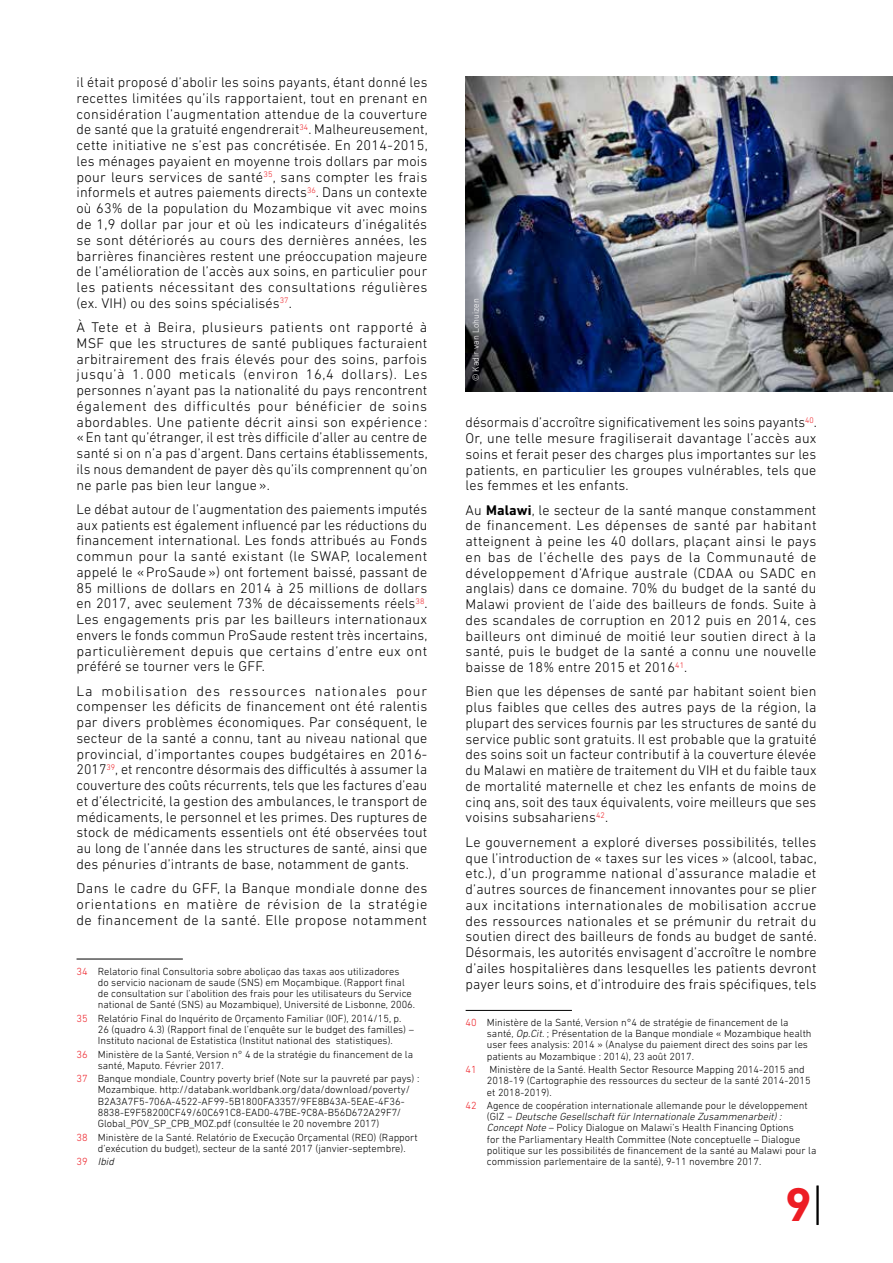
<style>
.page{position:relative;width:893px;height:1263px;background:#fff}
.page>*{position:absolute;margin:0;border:0;box-sizing:border-box;transform-origin:0 0}
.t1{font:700 48px "DIN Next LT Pro";color:#ed1d24}
.t2{font:300 14.25px/15.8px "DIN Next LT Pro";letter-spacing:.01em;color:#000;text-align:justify}
.t3{font:300 10.5px/11.2px "DIN Next LT Pro";color:#000}
.t4{font:italic 300 10.5px "DIN Next LT Pro";color:#000}
.t5{font:300 9px "DIN Next LT Pro";color:#fff}
.s1{color:#ed1d24}
.s2{font-style:normal;color:#ed1d24}
.s3{font-weight:700}
.s4{font-style:italic}
.s5{font-weight:300;color:#000}
</style>
<div class="page">
<hr style="left:466px;top:1010px;width:106px;height:1px;background:#000">
<hr style="left:77px;top:959px;width:106px;height:1px;background:#000">
<img style="left:466px;top:77px;width:427px;height:314px">
<p class="t2" style="left:77px;top:74px;width:353px">il était proposé d’abolir les soins payants, étant donné les recettes limitées qu’ils rapportaient, tout en prenant en considération l’augmentation attendue de la couverture de santé que la gratuité engendrerait<sup>34</sup>. Malheureusement, cette initiative ne s’est pas concrétisée. En 2014-2015, les ménages payaient en moyenne trois dollars par mois pour leurs services de santé<sup>35</sup>, sans compter les frais informels et autres paiements directs<sup>36</sup>. Dans un contexte où 63% de la population du Mozambique vit avec moins de 1,9 dollar par jour et où les indicateurs d’inégalités se sont détériorés au cours des dernières années, les barrières financières restent une préoccupation majeure de l’amélioration de l’accès aux soins, en particulier pour les patients nécessitant des consultations régulières (ex. VI H) ou des soins spécialisés<sup>37</sup>.</p>
<p class="t2" style="left:77px;top:319px;width:353px">À Tete et à Beira, plusieurs patients ont rapporté à MSF que les structures de santé publiques facturaient arbitrairement des frais élevés pour des soins, parfois jusqu’à 1. 000 meticals (environ 16,4 dollars). Les personnes n’ayant pas la nationalité du pays rencontrent également des difficultés pour bénéficier de soins abordables. Une patiente décrit ainsi son expérience : « En tant qu’étranger, il est très difficile d’aller au centre de santé si on n’a pas d’argent. Dans certains établissements, ils nous demandent de payer dès qu’ils comprennent qu’on ne parle pas bien leur langue ».</p>
<p class="t2" style="left:77px;top:501px;width:353px">Le débat autour de l’augmentation des paiements imputés aux patients est également influencé par les réductions du financement international. Les fonds attribués au Fonds commun pour la santé existant (le SWAP, localement appelé le «ProSaude ») ont fortement baissé, passant de 85 millions de dollars en 2014 à 25 millions de dollars en 2017, avec seulement 73% de décaissements réels<sup>38</sup>.<br>Les engagements pris par les bailleurs internationaux envers le fonds commun ProSaude restent très incertains, particulièrement depuis que certains d’entre eux ont préféré se tourner vers le GFF.</p>
<p class="t2" style="left:77px;top:683px;width:352px">La mobilisation des ressources nationales pour compenser les déficits de financement ont été ralentis par divers problèmes économiques. Par conséquent, le secteur de la santé a connu, tant au niveau national que provincial, d’importantes coupes budgétaires en 2016- 2017<sup>39</sup>, et rencontre désormais des difficultés à assumer la couverture des coûts récurrents, tels que les factures d’eau et d’électricité, la gestion des ambulances, le transport de médicaments, le personnel et les primes. Des ruptures de stock de médicaments essentiels ont été observées tout au long de l’année dans les structures de santé, ainsi que des pénuries d’intrants de base, notamment de gants.</p>
<p class="t2" style="left:77px;top:880px;width:352px">Dans le cadre du GFF, la Banque mondiale donne des orientations en matière de révision de la stratégie de financement de la santé. Elle propose notamment</p>
<p class="t3" style="left:98px;top:965px;width:319px;text-indent:-21px"><span class="s1">34</span> Relatorio final Consultoria sobre aboliçao das taxas aos utilizadores<br>do servicio nacionam de saude (SNS) em Moçambique. (Rapport final de consultation sur l’abolition des frais pour les utilisateurs du Service national de Santé (SNS) au Mozambique), Université de Lisbonne, 2006.</p>
<p class="t3" style="left:98px;top:1012px;width:318px;text-indent:-21px"><span class="s1">35</span> Relatório Final do I nquérito de Orçamento Familiar (IOF), 2014/15, p.<br>26 (quadro 4.3) (Rapport final de l’enquête sur le budget des familles) –<br>I nstituto nacional de Estatistica (I nstitut national des statistiques).</p>
<p class="t3" style="left:98px;top:1048px;width:317px;text-indent:-21px"><span class="s1">36</span> Ministère de la Santé, Version n° 4 de la stratégie du financement de la santé, Maputo. Février 2017.</p>
<p class="t3" style="left:98px;top:1073px;width:323px;text-indent:-21px"><span class="s1">37</span> Banque mondiale, Country poverty brief (Note sur la pauvreté par pays) :<br>Mozambique. http://databank.worldbank.org/data/download/poverty/ B2A3A7F5-706A-4522-AF99-5B1800FA3357/9FE8B43A-5EAE-4F36- 8838-E9F58200CF49/60C691C8-EAD0-47BE-9C8A-B56D672A29F7/ Global_POV_SP_CPB_MOZ.pdf (consultée le 20 novembre 2017)</p>
<p class="t3" style="left:98px;top:1131px;width:321px;text-indent:-21px"><span class="s1">38</span> Ministère de la Santé. Relatório de Execução Orçamental (REO) (Rapport d’exécution du budget), secteur de la santé 2017 (janvier-septembre).</p>
<p class="t4" style="left:77px;top:1155px;width:41px"><span class="s2">39</span> Ibid</p>
<p class="t5" style="left:470px;top:381px;width:84px;rotate:-90deg">© Kadir van Lohuizen</p>
<p class="t2" style="left:466px;top:415px;width:353px">désormais d’accroître significativement les soins payants<sup>40</sup>.<br>Or, une telle mesure fragiliserait davantage l’accès aux soins et ferait peser des charges plus importantes sur les patients, en particulier les groupes vulnérables, tels que les femmes et les enfants.</p>
<p class="t2" style="left:466px;top:502px;width:352px">Au <span class="s3">Malawi</span>, le secteur de la santé manque constamment de financement. Les dépenses de santé par habitant atteignent à peine les 40 dollars, plaçant ainsi le pays en bas de l’échelle des pays de la Communauté de développement d’Afrique australe (CDAA ou SADC en anglais) dans ce domaine. 70% du budget de la santé du Malawi provient de l’aide des bailleurs de fonds. Suite à des scandales de corruption en 2012 puis en 2014, ces bailleurs ont diminué de moitié leur soutien direct à la santé, puis le budget de la santé a connu une nouvelle baisse de 18% entre 2015 et 2016<sup>41</sup>.</p>
<p class="t2" style="left:466px;top:684px;width:352px">Bien que les dépenses de santé par habitant soient bien plus faibles que celles des autres pays de la région, la plupart des services fournis par les structures de santé du service public sont gratuits. I l est probable que la gratuité des soins soit un facteur contributif à la couverture élevée du Malawi en matière de traitement du VI H et du faible taux de mortalité maternelle et chez les enfants de moins de cinq ans, soit des taux équivalents, voire meilleurs que ses voisins subsahariens<sup>42</sup>.</p>
<p class="t2" style="left:466px;top:834px;width:353px">Le gouvernement a exploré diverses possibilités, telles que l’introduction de « taxes sur les vices » (alcool, tabac, etc.), d’un programme national d’assurance maladie et d’autres sources de financement innovantes pour se plier aux incitations internationales de mobilisation accrue des ressources nationales et se prémunir du retrait du soutien direct des bailleurs de fonds au budget de santé.<br>Désormais, les autorités envisagent d’accroître le nombre d’ailes hospitalières dans lesquelles les patients devront payer leurs soins, et d’introduire des frais spécifiques, tels</p>
<p class="t3" style="left:487px;top:1016px;width:326px;text-indent:-21px"><span class="s1">40</span> Ministère de la Santé, Version n°4 de stratégie de financement de la santé, <span class="s4">Op.Cit.</span>; Présentation de la Banque mondiale « Mozambique health user fees analysis: 2014 » (Analyse du paiement direct des soins par les patients au Mozambique : 2014), 23 août 2017.</p>
<p class="t3" style="left:487px;top:1064px;width:325px;text-indent:-21px"><span class="s1">41</span> Ministère de la Santé. Health Sector Resource Mapping 2014-2015 and<br>2018-19 (Cartographie des ressources du secteur de la santé 2014-2015 et 2018-2019).</p>
<p class="t3" style="left:487px;top:1099px;width:331px;text-indent:-21px"><span class="s1">42</span> Agence de coopération internationale allemande pour le développement<br>( G I Z − <span class="s4">Deutsche GesellschaftfürInternationale Zusammenarbeit):<br>ConceptNote</span> – Policy Dialogue on Malawi’s Health Financing Options<br>for the Parliamentary Health Committee (Note conceptuelle – Dialogue politique sur les possibilités de financement de la santé au Malawi pour la commission parlementaire de la santé), 9-11 novembre 2017.</p>
<h1 class="t1" style="left:785px;top:1176px;width:40px">9<span class="s5">|</span></h1>
</div>
